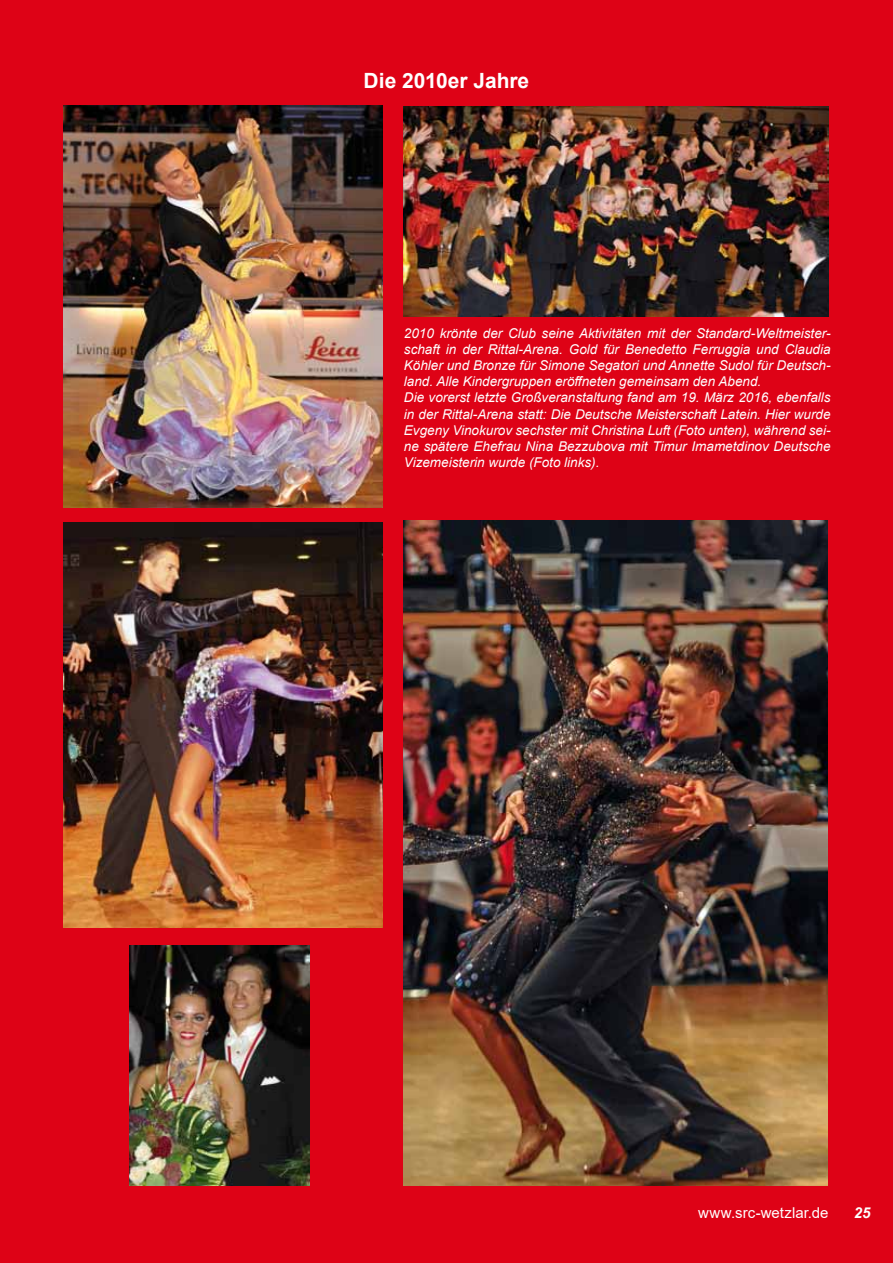
<style>
.page{position:relative;width:893px;height:1263px;background:#de0216}
.page>*{position:absolute;margin:0;border:0;box-sizing:border-box;transform-origin:0 0}
.t1{font:700 21px "Arial";color:#fff}
.t2{font:15px "Arial";color:#fff}
.t3{font:italic 700 15px "Arial";color:#fff}
.t4{font:italic 13.5px/16.2px "Arial";color:#fff}
</style>
<div class="page">
<img style="left:130px;top:946px;width:180px;height:239px">
<img style="left:64px;top:105px;width:319px;height:402px">
<img style="left:404px;top:106px;width:425px;height:210px">
<img style="left:64px;top:522px;width:319px;height:405px">
<img style="left:404px;top:521px;width:423px;height:664px">
<p class="t1" style="left:364px;top:65px;width:167px">Die 2010er Jahre</p>
<p class="t4" style="left:404px;top:325px;width:428px">2010 krönte der Club seine Aktivitäten mit der Standard-Weltmeister&shy;schaft in der Rittal-Arena. Gold für Benedetto Ferruggia und Claudia Köhler und Bronze für Simone Segatori und Annette Sudol für Deutsch&shy;land. Alle Kindergruppen eröffneten gemeinsam den Abend.<br>Die vorerst letzte Großveranstaltung fand am 19. März 2016, ebenfalls in der Rittal-Arena statt: Die Deutsche Meisterschaft Latein. Hier wurde Evgeny Vinokurov sechster mit Christina Luft (Foto unten), während sei&shy;ne spätere Ehefrau Nina Bezzubova mit Timur Imametdinov Deutsche Vizemeisterin wurde (Foto links).</p>
<p class="t2" style="left:698px;top:1202px;width:132px">www.src-wetzlar.de</p>
<p class="t3" style="left:854px;top:1203px;width:18px">25</p>
</div>
